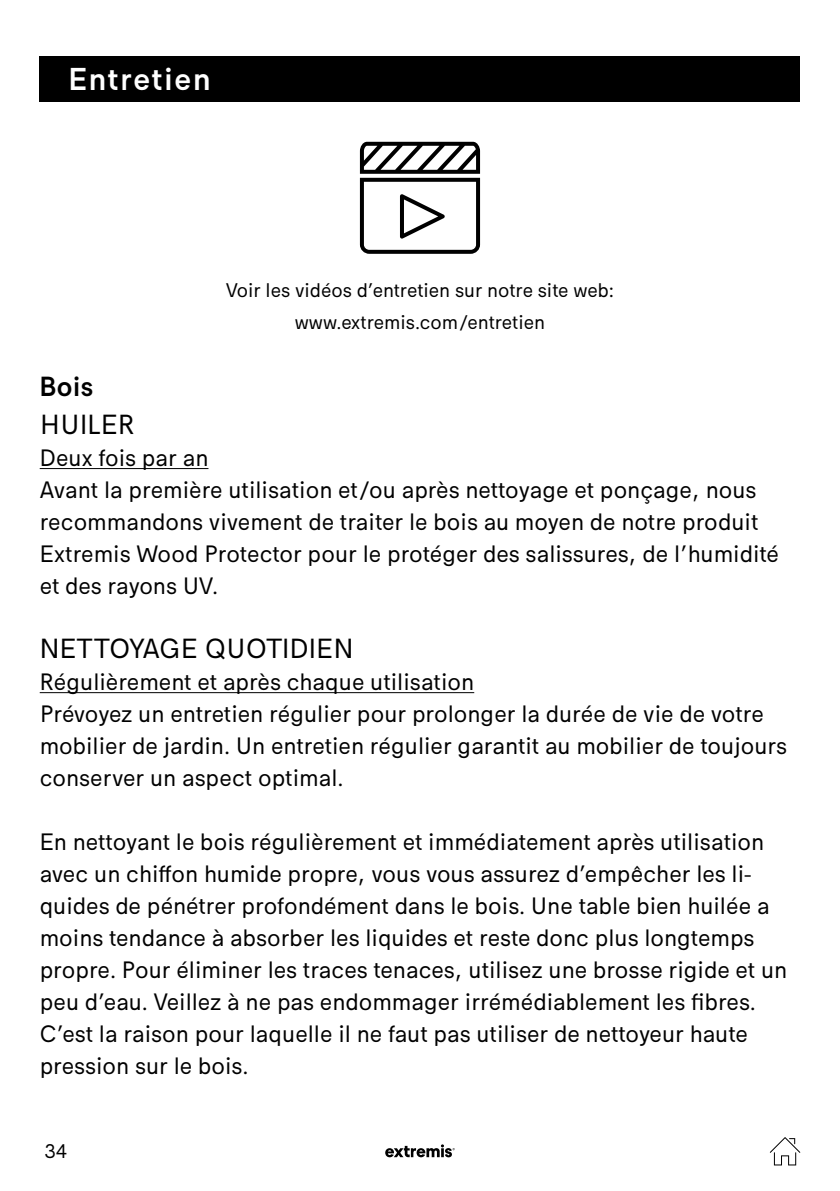
<style>
.page{position:relative;width:840px;height:1191px;background:#fff}
.page>*{position:absolute;margin:0;border:0;box-sizing:border-box;transform-origin:0 0}
.t1{font:500 32px "Extremis Compakt";letter-spacing:.055em;color:#fff}
.t2{font:28px "Extremis Compakt";letter-spacing:.01em;color:#000}
.t3{font:500 28px "Extremis Compakt";color:#000}
.t4{font:24px/32px "Extremis Compakt";color:#000}
.t5{font:20px/32px "Extremis Compakt";color:#000;text-align:center}
</style>
<div class="page">
<svg style="left:769px;top:1137px;width:30px;height:28px"></svg>
<svg style="left:385px;top:1144px;width:69px;height:13px"></svg>
<div style="left:40px;top:57px;width:759px;height:45px;background:#000"></div>
<hr style="left:40px;top:468px;width:168px;height:1px;background:#000">
<hr style="left:40px;top:692px;width:434px;height:1px;background:#000">
<svg style="left:360px;top:142px;width:120px;height:112px"></svg>
<h1 class="t1" style="left:69px;top:60px;width:143px">Entretien</h1>
<p class="t5" style="left:225px;top:275px;width:390px">Voir les vidéos d’entretien sur notre site web: www.extremis.com/entretien</p>
<p class="t3" style="left:40px;top:370px;width:55px">Bois</p>
<p class="t2" style="left:40px;top:408px;width:96px">HUILER</p>
<p class="t4" style="left:40px;top:442px;width:740px">Deux fois par an<br>Avant la première utilisation et/ou après nettoyage et ponçage, nous recommandons vivement de traiter le bois au moyen de notre produit Extremis Wood Protector pour le protéger des salissures, de l’humidité et des rayons UV.</p>
<p class="t2" style="left:40px;top:632px;width:315px">NETTOYAGE QUOTIDIEN</p>
<p class="t4" style="left:40px;top:666px;width:748px">Régulièrement et après chaque utilisation<br>Prévoyez un entretien régulier pour prolonger la durée de vie de votre mobilier de jardin. Un entretien régulier garantit au mobilier de toujours conserver un aspect optimal.</p>
<p class="t4" style="left:40px;top:826px;width:748px">En nettoyant le bois régulièrement et immédiatement après utilisation avec un chiffon humide propre, vous vous assurez d’empêcher les li&shy;quides de pénétrer profondément dans le bois. Une table bien huilée a moins tendance à absorber les liquides et reste donc plus longtemps propre. Pour éliminer les traces tenaces, utilisez une brosse rigide et un peu d’eau. Veillez à ne pas endommager irrémédiablement les fibres.<br>C’est la raison pour laquelle il ne faut pas utiliser de nettoyeur haute pression sur le bois.</p>
<p class="t5" style="left:44px;top:1135px;width:24px">34</p>
</div>
